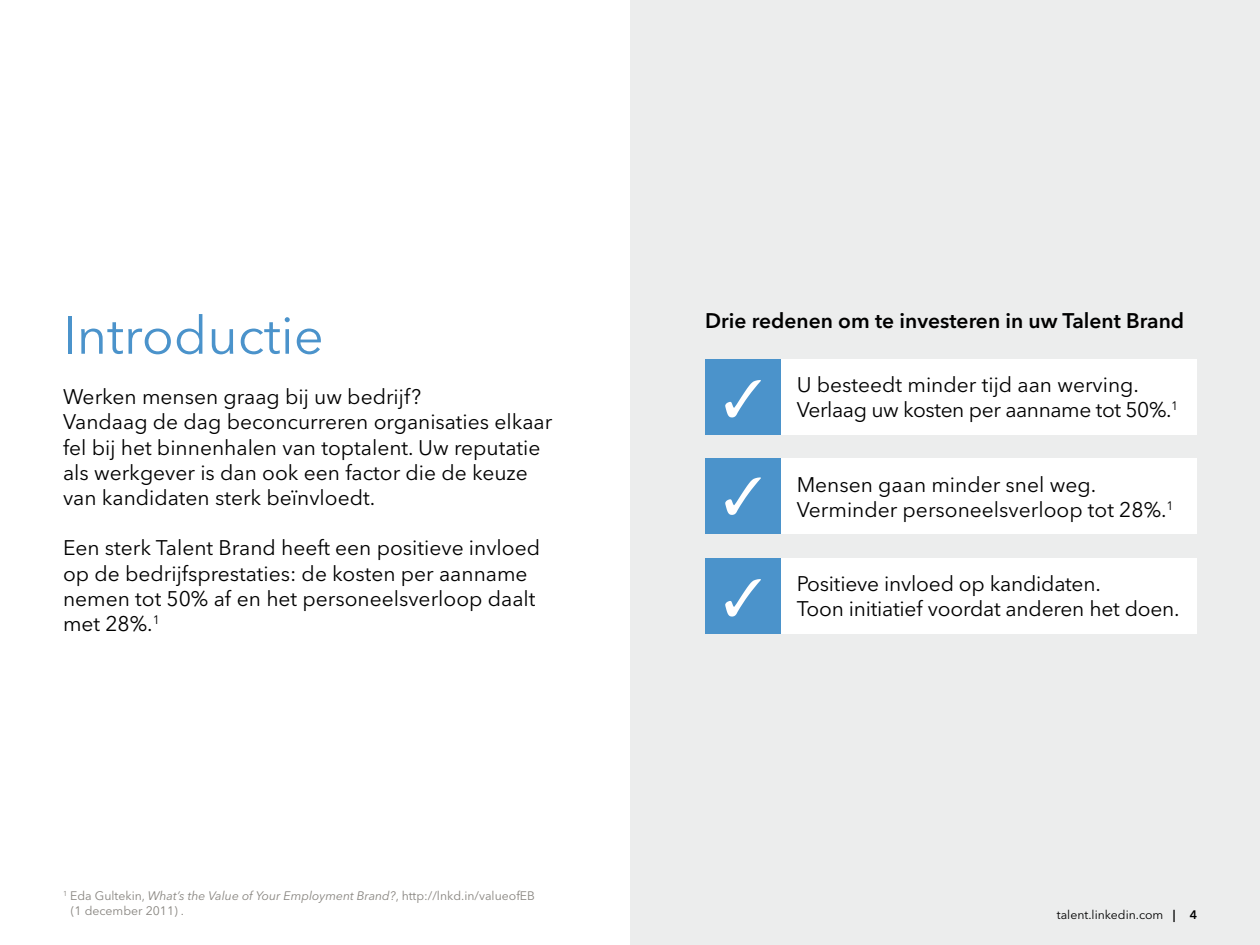
<style>
.page{position:relative;width:1260px;height:945px;background:#fff}
.page>*{position:absolute;margin:0;border:0;box-sizing:border-box;transform-origin:0 0}
.t1{font:52.5px "Avenir Next LT Pro";color:#4b93cb}
.t2{font:52.5px/99.6px "Zapf Dingbats ITC";color:#fff;text-align:justify}
.t3{font:21px/25.2px "Avenir Next LT Pro";color:#000}
.t4{font:21px/25.2px "Avenir Next LT Pro";letter-spacing:-.02em;color:#000}
.t5{font:600 21px "Avenir Next LT Pro";color:#000}
.t6{font:12.25px/14.7px "Avenir Next LT Pro";color:#87847f}
.t7{font:12.25px "Avenir Next LT Pro";color:#000}
.s1{font-style:italic}
.s2{font-weight:600}
</style>
<div class="page">
<div style="left:630px;top:0;width:630px;height:945px;background:#eceded"></div>
<div style="left:781px;top:359px;width:416px;height:75px;background:#fff"></div>
<div style="left:781px;top:458px;width:416px;height:76px;background:#fff"></div>
<div style="left:781px;top:558px;width:416px;height:76px;background:#fff"></div>
<div style="left:705px;top:458px;width:76px;height:76px;background:#4b93cb"></div>
<div style="left:705px;top:558px;width:76px;height:76px;background:#4b93cb"></div>
<div style="left:705px;top:359px;width:76px;height:75px;background:#4b93cb"></div>
<h1 class="t1" style="left:63px;top:304px;width:262px">Introductie</h1>
<p class="t3" style="left:63px;top:384px;width:491px">Werken mensen graag bij uw bedrijf?<br>Vandaag de dag beconcurreren organisaties elkaar fel bij het binnenhalen van toptalent. Uw reputatie als werkgever is dan ook een factor die de keuze van kandidaten sterk beïnvloedt.</p>
<p class="t3" style="left:63px;top:535px;width:479px">Een sterk Talent Brand heeft een positieve invloed op de bedrijfsprestaties: de kosten per aanname nemen tot 50% af en het personeelsverloop daalt met 28%.<sup>1</sup></p>
<p class="t6" style="left:71px;top:889px;width:466px;text-indent:-8px"><sup>1</sup> Eda Gultekin, <span class="s1">What’s the Value of Your Employment Brand?</span>, http://lnkd.in/valueofEB (1 december 2011) .</p>
<p class="t5" style="left:705px;top:308px;width:480px">Drie redenen om te investeren in uw Talent Brand</p>
<h1 class="t2" style="left:723px;top:350px;width:41px">✓ ✓ ✓</h1>
<p class="t4" style="left:797px;top:372px;width:383px">U besteedt minder tijd aan werving.<br>Verlaag uw kosten per aanname tot 50%.<sup>1</sup></p>
<p class="t3" style="left:797px;top:472px;width:379px">Mensen gaan minder snel weg.<br>Verminder personeelsverloop tot 28%.<sup>1</sup></p>
<p class="t3" style="left:797px;top:571px;width:385px">Positieve invloed op kandidaten.<br>Toon initiatief voordat anderen het doen.</p>
<p class="t7" style="left:1057px;top:907px;width:142px">talent.linkedin.com <span class="s2">| 4</span></p>
</div>
